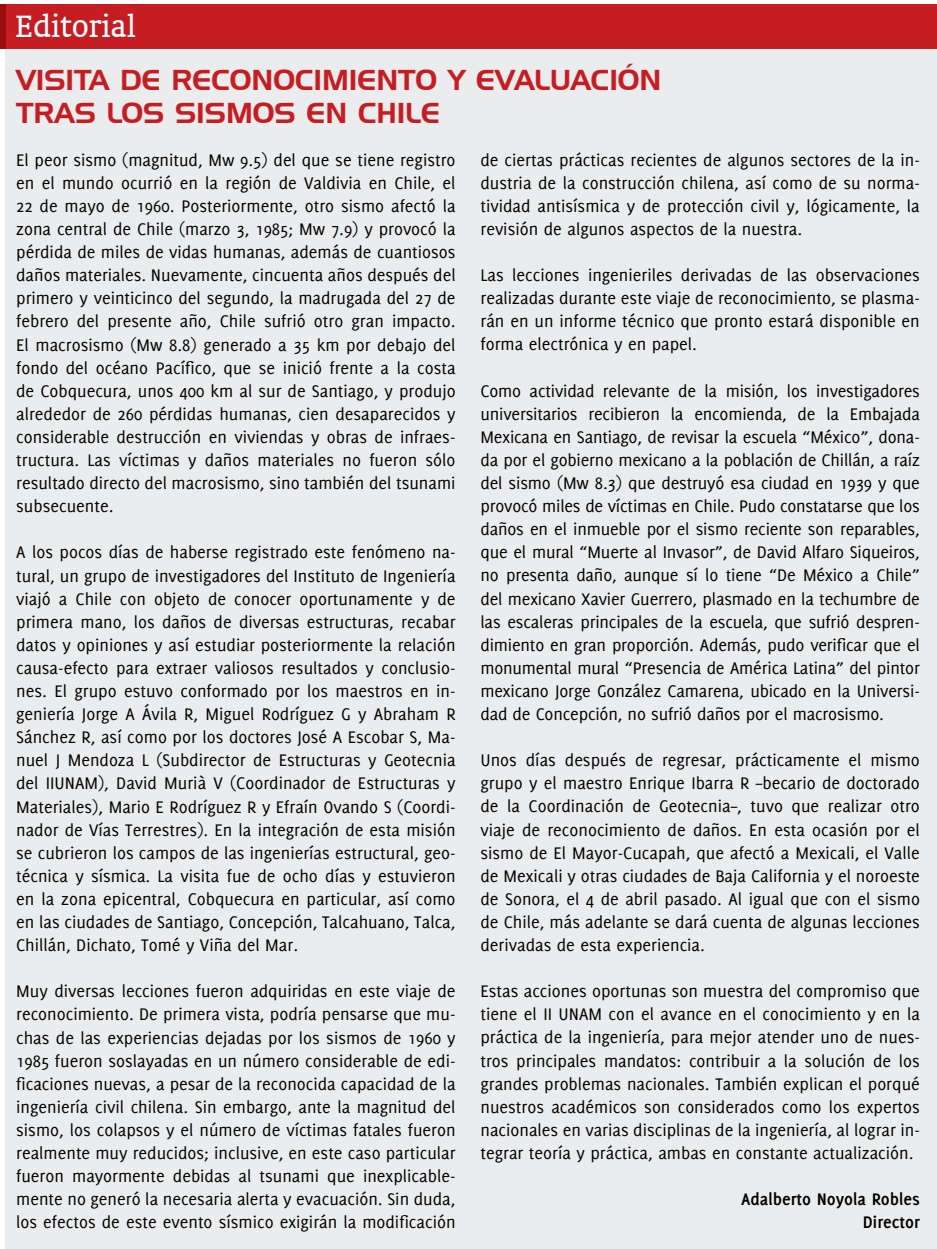
<style>
.page{position:relative;width:937px;height:1249px;background:#fff}
.page>*{position:absolute;margin:0;border:0;box-sizing:border-box;transform-origin:0 0}
.t1{font:35px "Oranda BT";color:#fff}
.t2{font:28px/33.6px "Handel Gothic BT";color:#c61d23}
.t3{font:18.38px/23.1px "Delicious";color:#000;text-align:justify}
.t4{font:700 18.38px/23.1px "Delicious";color:#000;text-align:right}
</style>
<div class="page">
<div style="left:5px;top:27px;width:931px;height:1222px;background:#ebeced"></div>
<div style="left:0;top:4px;width:936px;height:44px;background:#c61d23"></div>
<div style="left:0;top:4px;width:6px;height:45px;background:#9e0b0f"></div>
<h1 class="t1" style="left:16px;top:6px;width:121px">Editorial</h1>
<h2 class="t2" style="left:16px;top:63px;width:646px">VISITA DE RECONOCIMIENTO Y EVALUACIÓN<br>TRAS LOS SISMOS EN CHILE</h2>
<p class="t3" style="left:16px;top:148px;width:441px">El peor sismo (magnitud, Mw 9.5) del que se tiene registro en el mundo ocurrió en la región de Valdivia en Chile, el 22 de mayo de 1960. Posteriormente, otro sismo afectó la zona central de Chile (marzo 3, 1985; Mw 7.9) y provocó la pérdida de miles de vidas humanas, además de cuantiosos daños materiales. Nuevamente, cincuenta años después del primero y veinticinco del segundo, la madrugada del 27 de febrero del presente año, Chile sufrió otro gran impacto.<br>El macrosismo (Mw 8.8) generado a 35 km por debajo del fondo del océano Pacífico, que se inició frente a la costa de Cobquecura, unos 400 km al sur de Santiago, y produjo alrededor de 260 pérdidas humanas, cien desaparecidos y considerable destrucción en viviendas y obras de infraes&shy;tructura. Las víctimas y daños materiales no fueron sólo resultado directo del macrosismo, sino también del tsunami subsecuente.</p>
<p class="t3" style="left:16px;top:541px;width:441px">A los pocos días de haberse registrado este fenómeno na&shy;tural, un grupo de investigadores del Instituto de Ingeniería viajó a Chile con objeto de conocer oportunamente y de primera mano, los daños de diversas estructuras, recabar datos y opiniones y así estudiar posteriormente la relación causa-efecto para extraer valiosos resultados y conclusio&shy;nes. El grupo estuvo conformado por los maestros en in&shy;geniería Jorge A Ávila R, Miguel Rodríguez G y Abraham R Sánchez R, así como por los doctores José A Escobar S, Ma&shy;nuel J Mendoza L (Subdirector de Estructuras y Geotecnia del IIUNAM), David Murià V (Coordinador de Estructuras y Materiales), Mario E Rodríguez R y Efraín Ovando S (Coordi&shy;nador de Vías Terrestres). En la integración de esta misión se cubrieron los campos de las ingenierías estructural, geo&shy;técnica y sísmica. La visita fue de ocho días y estuvieron en la zona epicentral, Cobquecura en particular, así como en las ciudades de Santiago, Concepción, Talcahuano, Talca, Chillán, Dichato, Tomé y Viña del Mar.</p>
<p class="t3" style="left:16px;top:979px;width:441px">Muy diversas lecciones fueron adquiridas en este viaje de reconocimiento. De primera vista, podría pensarse que mu&shy;chas de las experiencias dejadas por los sismos de 1960 y 1985 fueron soslayadas en un número considerable de edi&shy;ficaciones nuevas, a pesar de la reconocida capacidad de la ingeniería civil chilena. Sin embargo, ante la magnitud del sismo, los colapsos y el número de víctimas fatales fueron realmente muy reducidos; inclusive, en este caso particular fueron mayormente debidas al tsunami que inexplicable&shy;mente no generó la necesaria alerta y evacuación. Sin duda, los efectos de este evento sísmico exigirán la modificación</p>
<p class="t3" style="left:480px;top:148px;width:441px">de ciertas prácticas recientes de algunos sectores de la in&shy;dustria de la construcción chilena, así como de su norma&shy;tividad antisísmica y de protección civil y, lógicamente, la revisión de algunos aspectos de la nuestra.</p>
<p class="t3" style="left:480px;top:263px;width:441px">Las lecciones ingenieriles derivadas de las observaciones realizadas durante este viaje de reconocimiento, se plasma&shy;rán en un informe técnico que pronto estará disponible en forma electrónica y en papel.</p>
<p class="t3" style="left:480px;top:379px;width:441px">Como actividad relevante de la misión, los investigadores universitarios recibieron la encomienda, de la Embajada Mexicana en Santiago, de revisar la escuela “México”, dona&shy;da por el gobierno mexicano a la población de Chillán, a raíz del sismo (Mw 8.3) que destruyó esa ciudad en 1939 y que provocó miles de víctimas en Chile. Pudo constatarse que los daños en el inmueble por el sismo reciente son reparables, que el mural “Muerte al Invasor”, de David Alfaro Siqueiros, no presenta daño, aunque sí lo tiene “De México a Chile” del mexicano Xavier Guerrero, plasmado en la techumbre de las escaleras principales de la escuela, que sufrió despren&shy;dimiento en gran proporción. Además, pudo verificar que el monumental mural “Presencia de América Latina” del pintor mexicano Jorge González Camarena, ubicado en la Universi&shy;dad de Concepción, no sufrió daños por el macrosismo.</p>
<p class="t3" style="left:480px;top:748px;width:441px">Unos días después de regresar, prácticamente el mismo grupo y el maestro Enrique Ibarra R –becario de doctorado de la Coordinación de Geotecnia–, tuvo que realizar otro viaje de reconocimiento de daños. En esta ocasión por el sismo de El Mayor-Cucapah, que afectó a Mexicali, el Valle de Mexicali y otras ciudades de Baja California y el noroeste de Sonora, el 4 de abril pasado. Al igual que con el sismo de Chile, más adelante se dará cuenta de algunas lecciones derivadas de esta experiencia.</p>
<p class="t3" style="left:480px;top:979px;width:441px">Estas acciones oportunas son muestra del compromiso que tiene el II UNAM con el avance en el conocimiento y en la práctica de la ingeniería, para mejor atender uno de nues&shy;tros principales mandatos: contribuir a la solución de los grandes problemas nacionales. También explican el porqué nuestros académicos son considerados como los expertos nacionales en varias disciplinas de la ingeniería, al lograr in&shy;tegrar teoría y práctica, ambas en constante actualización.</p>
<p class="t4" style="left:740px;top:1187px;width:180px">Adalberto Noyola Robles<br>Director</p>
</div>
